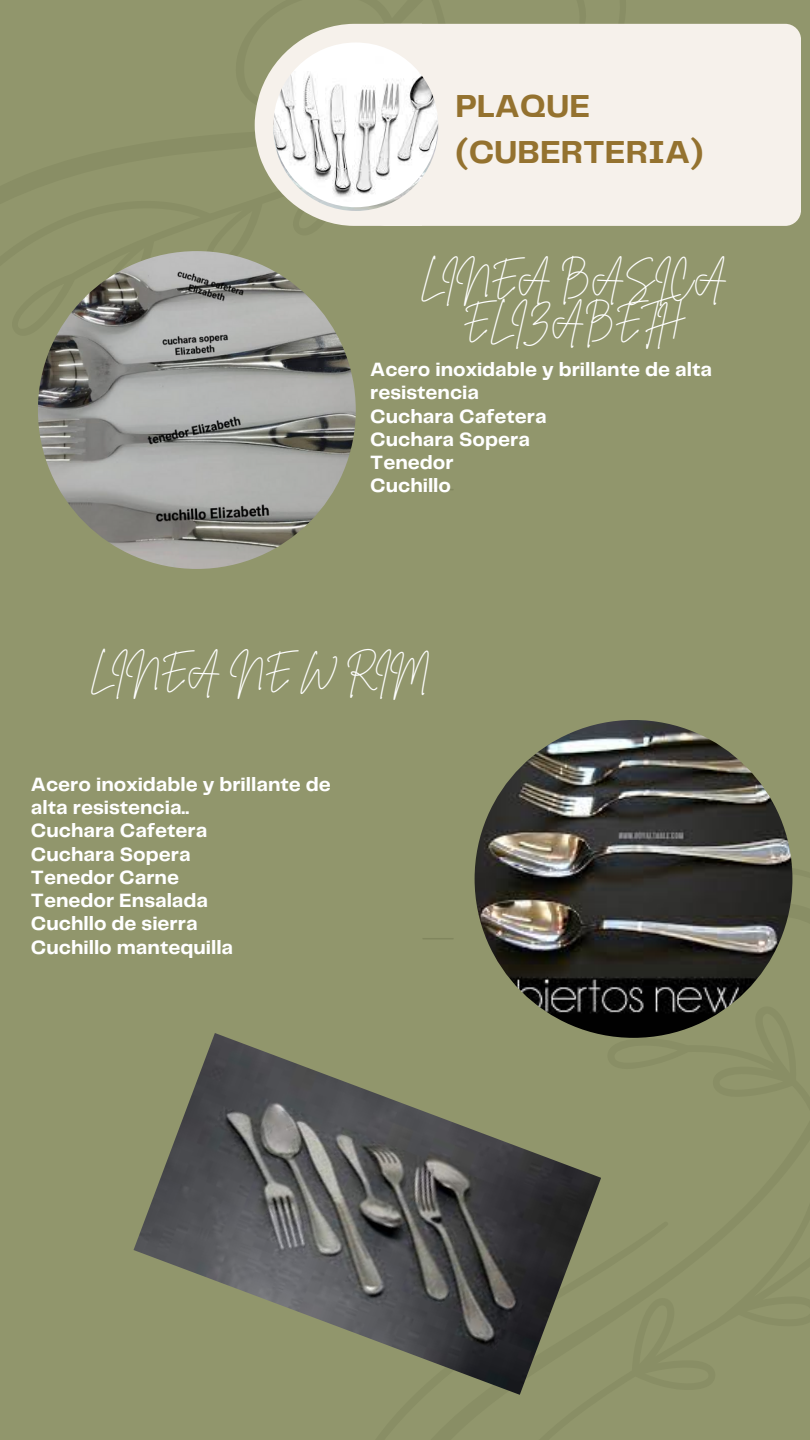
<style>
.page{position:relative;width:810px;height:1440px;background:#91966c}
.page>*{position:absolute;margin:0;border:0;box-sizing:border-box;transform-origin:0 0}
.t1{font:700 33px/45.9px "Telegraf";color:#94722f}
.t2{font:30.9px/42.8px "Brittany Signature";color:#fff;text-align:center}
.t3{font:700 20px/23.2px "Telegraf";color:#fff}
</style>
<div class="page">
<svg style="left:255px;top:24px;width:127px;height:202px"></svg>
<div style="left:370px;top:24px;width:431px;height:202px;background:#f6f1eb;border-radius:16px"></div>
<img style="left:273px;top:46px;width:165px;height:165px;border-radius:50%">
<hr style="left:423px;top:489px;width:30px;height:1px;background:#81865e">
<img style="left:38px;top:251px;width:318px;height:318px;border-radius:50%">
<svg style="left:494px;top:955px;width:26px;height:35px"></svg>
<hr style="left:423px;top:938px;width:30px;height:1px;background:#81865e">
<img style="left:475px;top:720px;width:317px;height:318px;border-radius:50%">
<img style="left:134px;top:1033px;width:467px;height:362px">
<img style="left:273px;top:42px;width:165px;height:165px;border-radius:50%">
<p class="t1" style="left:455px;top:85px;width:250px">PLAQUE (CUBERTERIA)</p>
<p class="t2" style="left:420px;top:257px;width:309px">LINEA BASICA<br>ELIZABETH</p>
<p class="t3" style="left:370px;top:359px;width:343px">Acero inoxidable y brillante de alta resistencia</p>
<p class="t3" style="left:370px;top:405px;width:178px">Cuchara Cafetera</p>
<p class="t3" style="left:370px;top:429px;width:161px">Cuchara Sopera</p>
<p class="t3" style="left:370px;top:452px;width:85px">Tenedor</p>
<p class="t3" style="left:370px;top:475px;width:82px">Cuchillo</p>
<p class="t2" style="left:90px;top:650px;width:341px">LINEA NE W RIM</p>
<p class="t3" style="left:31px;top:774px;width:301px">Acero inoxidable y brillante de alta resistencia..</p>
<p class="t3" style="left:31px;top:820px;width:178px">Cuchara Cafetera</p>
<p class="t3" style="left:31px;top:843px;width:161px">Cuchara Sopera</p>
<p class="t3" style="left:31px;top:867px;width:150px">Tenedor Carne</p>
<p class="t3" style="left:31px;top:890px;width:179px">Tenedor Ensalada</p>
<p class="t3" style="left:31px;top:913px;width:168px">Cuchllo de sierra</p>
<p class="t3" style="left:31px;top:936px;width:204px">Cuchillo mantequilla</p>
</div>
